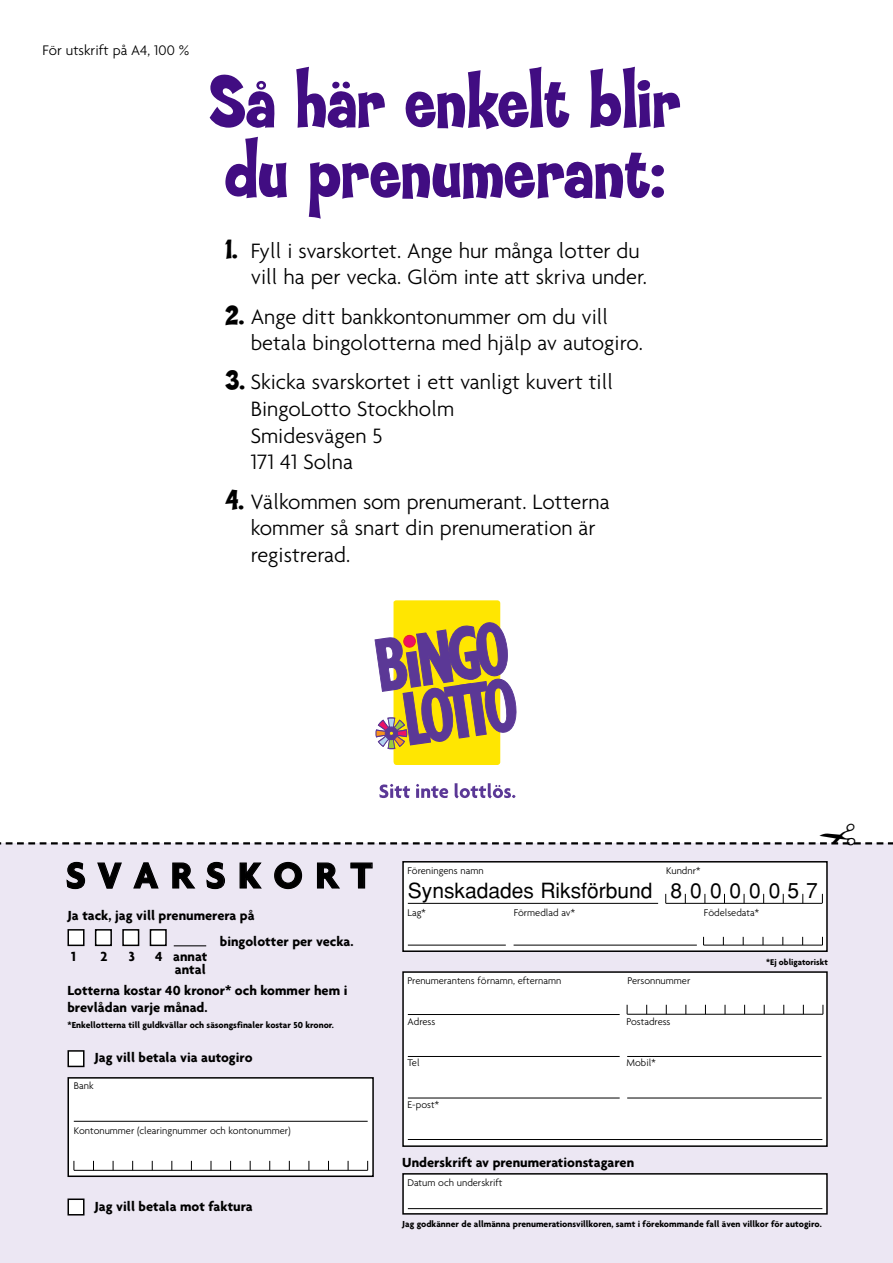
<style>
.page{position:relative;width:893px;height:1263px;background:#fff}
.page>*{position:absolute;margin:0;border:0;box-sizing:border-box;transform-origin:0 0}
.t1{font:800 76.8px/70.5px "Typographyof Coop";letter-spacing:-.01em;color:#410d82}
.t2{font:700 39px "Agenda";letter-spacing:.32em;color:#000}
.t3{font:300 22.5px/26.5px "Agenda";color:#000}
.t4{font:21px "Helvetica";color:#000}
.t5{font:300 15px "Agenda";color:#000}
.t6{font:700 14.25px/16.5px "Agenda";color:#000}
.t7{font:300 10.5px "Agenda";color:#000}
.t8{font:700 9.45px "Agenda";color:#000}
.t9{font:700 9px "Agenda";color:#000}
.s1{font-family:"Typographyof Coop";font-weight:800;font-size:28.65px}
</style>
<div class="page">
<div style="left:0;top:843px;width:892px;height:420px;background:#ece7f3"></div>
<div style="left:68px;top:1078px;width:305px;height:98px;background:#fff"></div>
<div style="left:67px;top:1077px;width:307px;height:100px;border:2px solid #000"></div>
<div style="left:403px;top:1174px;width:424px;height:40px;background:#fff"></div>
<div style="left:402px;top:1173px;width:425px;height:42px;border:2px solid #000"></div>
<div style="left:403px;top:972px;width:424px;height:174px;background:#fff"></div>
<div style="left:402px;top:971px;width:425px;height:176px;border:2px solid #000"></div>
<div style="left:403px;top:862px;width:424px;height:89px;background:#fff"></div>
<div style="left:402px;top:861px;width:425px;height:91px;border:2px solid #000"></div>
<hr style="left:408px;top:1208px;width:414px;height:1px;background:#000">
<hr style="left:74px;top:1121px;width:293px;height:1px;background:#000">
<hr style="left:408px;top:1014px;width:211px;height:1px;background:#000">
<hr style="left:408px;top:1056px;width:211px;height:1px;background:#000">
<hr style="left:627px;top:1056px;width:194px;height:1px;background:#000">
<hr style="left:408px;top:1098px;width:211px;height:1px;background:#000">
<hr style="left:627px;top:1098px;width:194px;height:1px;background:#000">
<hr style="left:408px;top:1139px;width:414px;height:1px;background:#000">
<hr style="left:408px;top:903px;width:250px;height:1px;background:#000">
<hr style="left:408px;top:945px;width:98px;height:1px;background:#000">
<hr style="left:513px;top:945px;width:183px;height:1px;background:#000">
<hr style="left:703px;top:945px;width:119px;height:1px;background:#000">
<hr style="left:74px;top:1170px;width:293px;height:1px;background:#000">
<hr style="left:627px;top:1014px;width:195px;height:1px;background:#000">
<div style="left:68px;top:1199px;width:16px;height:16px;background:#fff"></div>
<div style="left:67px;top:1199px;width:17px;height:17px;border:2px solid #000"></div>
<div style="left:68px;top:1051px;width:16px;height:15px;background:#fff"></div>
<div style="left:67px;top:1050px;width:17px;height:17px;border:2px solid #000"></div>
<hr style="left:665px;top:903px;width:157px;height:1px;background:#000">
<div style="left:68px;top:930px;width:16px;height:15px;background:#fff"></div>
<div style="left:67px;top:929px;width:17px;height:17px;border:2px solid #000"></div>
<div style="left:96px;top:930px;width:15px;height:15px;background:#fff"></div>
<div style="left:95px;top:929px;width:17px;height:17px;border:2px solid #000"></div>
<div style="left:123px;top:930px;width:16px;height:15px;background:#fff"></div>
<div style="left:122px;top:929px;width:17px;height:17px;border:2px solid #000"></div>
<div style="left:150px;top:930px;width:16px;height:15px;background:#fff"></div>
<div style="left:150px;top:929px;width:17px;height:17px;border:2px solid #000"></div>
<hr style="left:174px;top:945px;width:32px;height:1px;background:#000">
<svg style="left:374px;top:600px;width:143px;height:165px"></svg>
<svg style="left:379px;top:784px;width:31px;height:14px"></svg>
<svg style="left:416px;top:784px;width:32px;height:14px"></svg>
<svg style="left:454px;top:783px;width:61px;height:15px"></svg>
<svg style="left:0;top:842px;width:893px;height:3px"></svg>
<p class="t5" style="left:43px;top:44px;width:148px">För utskrift på A4, 100 %</p>
<h1 class="t1" style="left:209px;top:69px;width:473px">Så här enkelt blir du prenumerant:</h1>
<p class="t3" style="left:251px;top:239px;width:398px;text-indent:-26px"><span class="s1">1.</span> Fyll i svarskortet. Ange hur många lotter du vill ha per vecka. Glöm inte att skriva under.</p>
<p class="t3" style="left:251px;top:305px;width:394px;text-indent:-26px"><span class="s1">2.</span> Ange ditt bankkontonummer om du vill betala bingolotterna med hjälp av autogiro.</p>
<p class="t3" style="left:251px;top:371px;width:364px;text-indent:-26px"><span class="s1">3.</span> Skicka svarskortet i ett vanligt kuvert till<br>BingoLotto Stockholm<br>Smidesvägen 5<br>171 41 Solna</p>
<p class="t3" style="left:251px;top:490px;width:360px;text-indent:-26px"><span class="s1">4.</span> Välkommen som prenumerant. Lotterna kommer så snart din prenumeration är registrerad.</p>
<h2 class="t2" style="left:66px;top:860px;width:308px">SVARSKORT</h2>
<p class="t6" style="left:67px;top:908px;width:189px">Ja tack, jag vill prenumerera på</p>
<p class="t6" style="left:71px;top:949px;width:6px">1</p>
<p class="t6" style="left:101px;top:949px;width:8px">2</p>
<p class="t6" style="left:129px;top:949px;width:8px">3</p>
<p class="t6" style="left:155px;top:949px;width:54px">4 annat</p>
<p class="t6" style="left:67px;top:983px;width:281px">Lotterna kostar 40 kronor* och kommer hem i brevlådan varje månad.</p>
<p class="t8" style="left:67px;top:1021px;width:268px">*Enkellotterna till guldkvällar och säsongsfinaler kostar 50 kronor.</p>
<p class="t6" style="left:220px;top:935px;width:135px">bingolotter per vecka.</p>
<p class="t6" style="left:175px;top:963px;width:32px">antal</p>
<p class="t6" style="left:94px;top:1051px;width:160px">Jag vill betala via autogiro</p>
<p class="t7" style="left:74px;top:1082px;width:21px">Bank</p>
<p class="t7" style="left:74px;top:1126px;width:218px">Kontonummer (clearingnummer och kontonummer)</p>
<p class="t6" style="left:94px;top:1199px;width:160px">Jag vill betala mot faktura</p>
<p class="t7" style="left:407px;top:866px;width:78px">Föreningens namn</p>
<p class="t7" style="left:666px;top:866px;width:36px">Kundnr*</p>
<p class="t4" style="left:408px;top:883px;width:411px">Synskadades Riksförbund 8 0 0 0 0 0 5 7</p>
<p class="t7" style="left:407px;top:908px;width:20px">Lag*</p>
<p class="t7" style="left:513px;top:908px;width:63px">Förmedlad av*</p>
<p class="t7" style="left:704px;top:908px;width:57px">Födelsedata*</p>
<p class="t7" style="left:407px;top:977px;width:155px">Prenumerantens förnamn, efternamn</p>
<p class="t7" style="left:407px;top:1017px;width:29px">Adress</p>
<p class="t7" style="left:626px;top:1017px;width:45px">Postadress</p>
<p class="t7" style="left:407px;top:1059px;width:14px">Tel</p>
<p class="t7" style="left:626px;top:1059px;width:31px">Mobil*</p>
<p class="t7" style="left:407px;top:1100px;width:33px">E-post*</p>
<p class="t7" style="left:627px;top:977px;width:64px">Personnummer</p>
<p class="t6" style="left:402px;top:1156px;width:233px">Underskrift av prenumerationstagaren</p>
<p class="t7" style="left:407px;top:1179px;width:96px">Datum och underskrift</p>
<p class="t9" style="left:766px;top:958px;width:63px">*Ej obligatoriskt</p>
<p class="t8" style="left:402px;top:1220px;width:421px">Jag godkänner de allmänna prenumerationsvillkoren, samt i förekommande fall även villkor för autogiro.</p>
</div>
